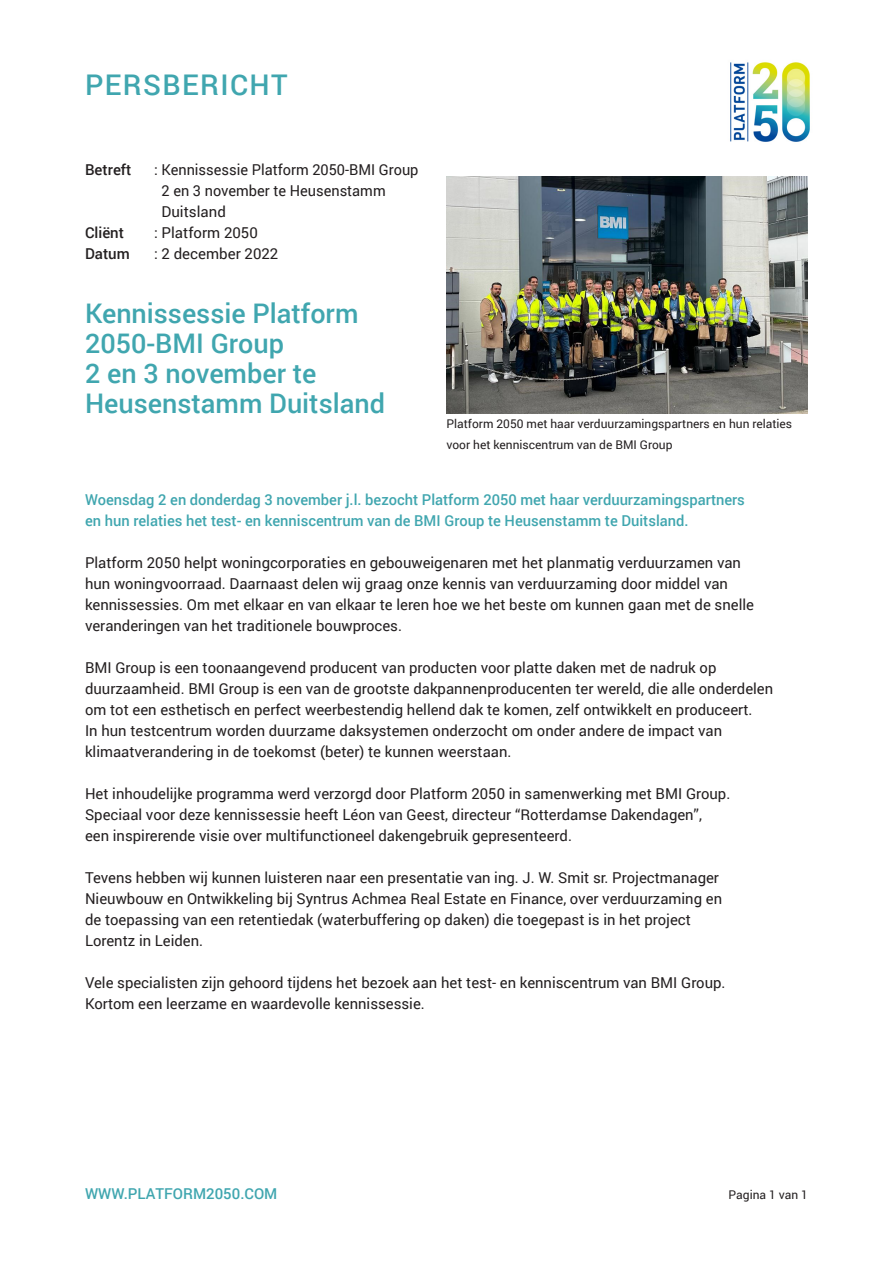
<style>
.page{position:relative;width:893px;height:1263px;background:#fff}
.page>*{position:absolute;margin:0;border:0;box-sizing:border-box;transform-origin:0 0}
.t1{font:500 28.5px "Roboto";letter-spacing:.05em;color:#40a6af}
.t2{font:500 27px/30px "Roboto";color:#40a6af}
.t3{font:15px/21px "Roboto";color:#231f20}
.t4{font:500 15px/21px "Roboto";color:#40a6af}
.t5{font:500 15px "Roboto";color:#231f20}
.t6{font:12px/21px "Roboto";color:#231f20}
</style>
<div class="page">
<img style="left:446px;top:176px;width:362px;height:237px">
<img style="left:730px;top:62px;width:80px;height:80px">
<p class="t1" style="left:85px;top:65px;width:204px">PERSBERICHT</p>
<p class="t5" style="left:85px;top:159px;width:48px">Betreft</p>
<p class="t3" style="left:162px;top:158px;width:258px;text-indent:-8px">: Kennissessie Platform 2050-BMI Group<br>2 en 3 november te Heusenstamm<br>Duitsland</p>
<p class="t5" style="left:85px;top:222px;width:40px">Cliënt</p>
<p class="t3" style="left:154px;top:221px;width:105px">: Platform 2050</p>
<p class="t5" style="left:85px;top:243px;width:46px">Datum</p>
<p class="t3" style="left:154px;top:242px;width:126px">: 2 december 2022</p>
<p class="t2" style="left:85px;top:298px;width:275px">Kennissessie Platform<br>2050-BMI Group</p>
<p class="t2" style="left:85px;top:358px;width:301px">2 en 3 november te<br>Heusenstamm Duitsland</p>
<p class="t6" style="left:446px;top:413px;width:347px">Platform 2050 met haar verduurzamingspartners en hun relaties voor het kenniscentrum van de BMI Group</p>
<p class="t4" style="left:85px;top:488px;width:661px">Woensdag 2 en donderdag 3 november j.l. bezocht Platform 2050 met haar verduurzamingspartners en hun relaties het test- en kenniscentrum van de BMI Group te Heusenstamm te Duitsland.</p>
<p class="t3" style="left:85px;top:551px;width:670px">Platform 2050 helpt woningcorporaties en gebouweigenaren met het planmatig verduurzamen van hun woningvoorraad. Daarnaast delen wij graag onze kennis van verduurzaming door middel van kennissessies. Om met elkaar en van elkaar te leren hoe we het beste om kunnen gaan met de snelle veranderingen van het traditionele bouwproces.</p>
<p class="t3" style="left:85px;top:656px;width:690px">BMI Group is een toonaangevend producent van producten voor platte daken met de nadruk op duurzaamheid. BMI Group is een van de grootste dakpannenproducenten ter wereld, die alle onderdelen om tot een esthetisch en perfect weerbestendig hellend dak te komen, zelf ontwikkelt en produceert.<br>In hun testcentrum worden duurzame daksystemen onderzocht om onder andere de impact van klimaatverandering in de toekomst (beter) te kunnen weerstaan.</p>
<p class="t3" style="left:85px;top:782px;width:647px">Het inhoudelijke programma werd verzorgd door Platform 2050 in samenwerking met BMI Group.<br>Speciaal voor deze kennissessie heeft Léon van Geest, directeur “Rotterdamse Dakendagen”,<br>een inspirerende visie over multifunctioneel dakengebruik gepresenteerd.</p>
<p class="t3" style="left:85px;top:866px;width:639px">Tevens hebben wij kunnen luisteren naar een presentatie van ing. J. W. Smit sr. Projectmanager Nieuwbouw en Ontwikkeling bij Syntrus Achmea Real Estate en Finance, over verduurzaming en de toepassing van een retentiedak (waterbuffering op daken) die toegepast is in het project Lorentz in Leiden.</p>
<p class="t3" style="left:85px;top:971px;width:642px">Vele specialisten zijn gehoord tijdens het bezoek aan het test- en kenniscentrum van BMI Group.<br>Kortom een leerzame en waardevolle kennissessie.</p>
<p class="t4" style="left:85px;top:1183px;width:194px">WWW.PLATFORM2050.COM</p>
<p class="t6" style="left:729px;top:1184px;width:81px">Pagina 1 van 1</p>
</div>
